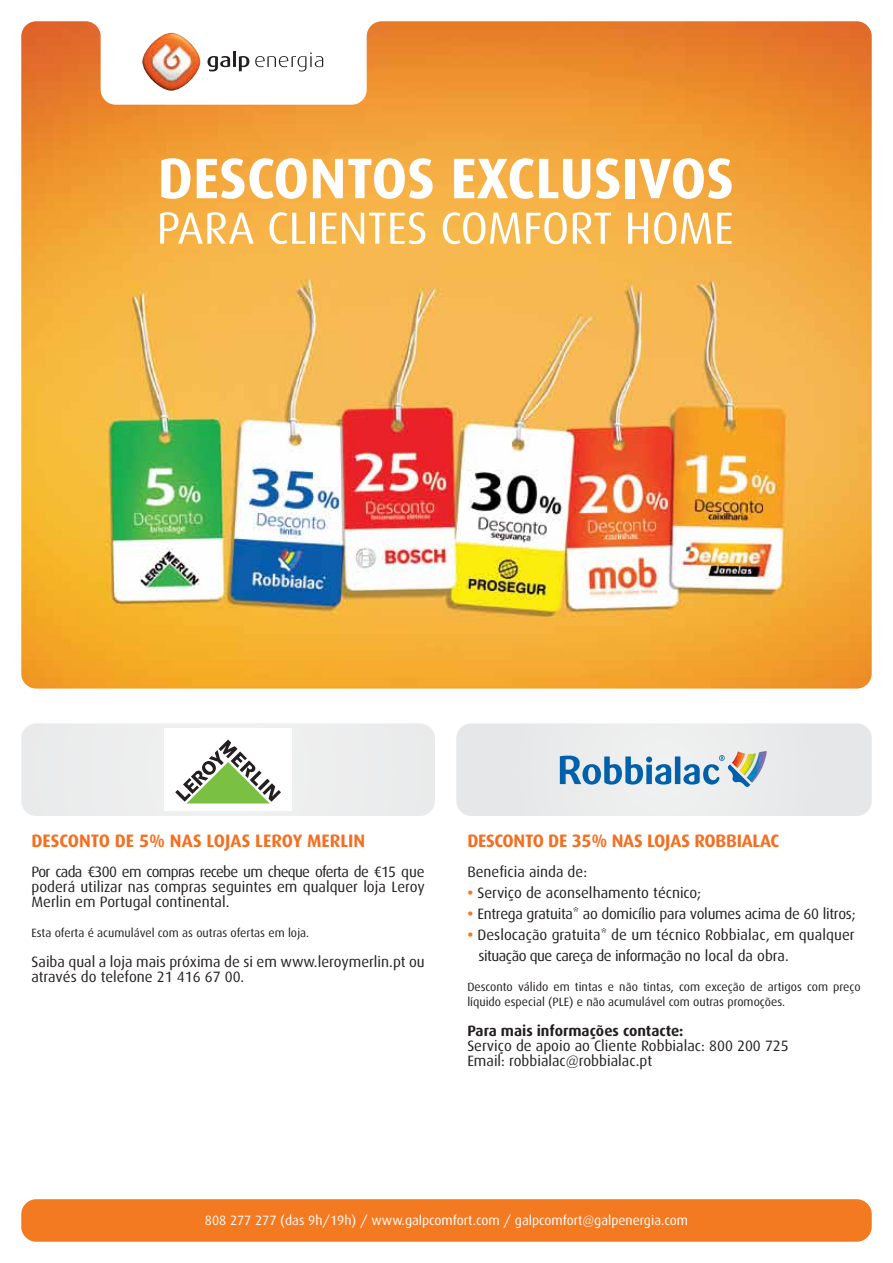
<style>
.page{position:relative;width:893px;height:1263px;background:#fff}
.page>*{position:absolute;margin:0;border:0;box-sizing:border-box;transform-origin:0 0}
.t1{font:700 18px "Dax";letter-spacing:-.015em;color:#f36f21}
.t2{font:15px/15px "Dax";color:#231f20}
.t3{font:15px "Dax";letter-spacing:-.02em;color:#231f20}
.t4{font:700 15px "Dax";color:#231f20}
.t5{font:13.5px "Dax";color:#fff}
.t6{font:12px/15px "Dax";color:#231f20}
.s1{font-weight:700;color:#f47a21}
</style>
<div class="page">
<img style="left:21px;top:21px;width:851px;height:667px">
<svg style="left:161px;top:158px;width:29px;height:41px"></svg>
<svg style="left:197px;top:158px;width:110px;height:41px"></svg>
<svg style="left:313px;top:158px;width:120px;height:41px"></svg>
<svg style="left:454px;top:158px;width:136px;height:41px"></svg>
<svg style="left:596px;top:158px;width:23px;height:41px"></svg>
<div style="left:626px;top:159px;width:9px;height:39px;background:#fff"></div>
<svg style="left:639px;top:158px;width:93px;height:41px"></svg>
<svg style="left:160px;top:212px;width:94px;height:32px"></svg>
<svg style="left:269px;top:212px;width:37px;height:32px"></svg>
<hr style="left:311px;top:213px;width:4px;height:31px;background:#fff">
<svg style="left:322px;top:213px;width:14px;height:31px"></svg>
<svg style="left:342px;top:212px;width:83px;height:32px"></svg>
<svg style="left:443px;top:212px;width:77px;height:32px"></svg>
<svg style="left:526px;top:212px;width:41px;height:32px"></svg>
<svg style="left:573px;top:212px;width:38px;height:32px"></svg>
<svg style="left:628px;top:213px;width:20px;height:31px"></svg>
<svg style="left:654px;top:212px;width:57px;height:32px"></svg>
<svg style="left:717px;top:213px;width:15px;height:31px"></svg>
<div style="left:21px;top:1199px;width:851px;height:43px;background:#f47a21;border-radius:15px"></div>
<hr style="left:233px;top:52px;width:3px;height:15px;background:#231f20">
<svg style="left:239px;top:56px;width:10px;height:15px"></svg>
<svg style="left:207px;top:56px;width:23px;height:15px"></svg>
<svg style="left:255px;top:52px;width:68px;height:19px"></svg>
<img style="left:142px;top:33px;width:58px;height:58px;border-radius:29px">
<svg style="left:456px;top:723px;width:416px;height:93px"></svg>
<svg style="left:21px;top:723px;width:414px;height:93px"></svg>
<p class="t1" style="left:31px;top:831px;width:335px">DESCONTO DE 5% NAS LOJAS LEROY MERLIN</p>
<p class="t2" style="left:31px;top:865px;width:395px;text-align:justify">Por cada €300 em compras recebe um cheque oferta de €15 que poderá utilizar nas compras seguintes em qualquer loja Leroy Merlin em Portugal continental.</p>
<p class="t6" style="left:31px;top:926px;width:279px">Esta oferta é acumulável com as outras ofertas em loja.</p>
<p class="t2" style="left:31px;top:955px;width:395px">Saiba qual a loja mais próxima de si em www.leroymerlin.pt ou através do telefone 21 416 67 00.</p>
<p class="t1" style="left:467px;top:831px;width:314px">DESCONTO DE 35% NAS LOJAS ROBBIALAC</p>
<p class="t2" style="left:467px;top:865px;width:121px">Beneficia ainda de:</p>
<p class="t2" style="left:467px;top:886px;width:235px"><span class="s1">•</span> Serviço de aconselhamento técnico;</p>
<p class="t3" style="left:467px;top:906px;width:390px"><span class="s1">•</span> Entrega gratuita* ao domicílio para volumes acima de 60 litros;</p>
<p class="t2" style="left:478px;top:925px;width:378px;line-height:21px;text-indent:-11px"><span class="s1">•</span> Deslocação gratuita* de um técnico Robbialac, em qualquer situação que careça de informação no local da obra.</p>
<p class="t6" style="left:467px;top:980px;width:395px">Desconto válido em tintas e não tintas, com exceção de artigos com preço líquido especial (PLE) e não acumulável com outras promoções.</p>
<p class="t4" style="left:467px;top:1023px;width:218px">Para mais informações contacte:</p>
<p class="t2" style="left:467px;top:1039px;width:323px">Serviço de apoio ao Cliente Robbialac: 800 200 725<br>Email: robbialac@robbialac.pt</p>
<p class="t5" style="left:205px;top:1212px;width:485px">808 277 277 (das 9h/19h) / www.galpcomfort.com / galpcomfort@galpenergia.com</p>
</div>
